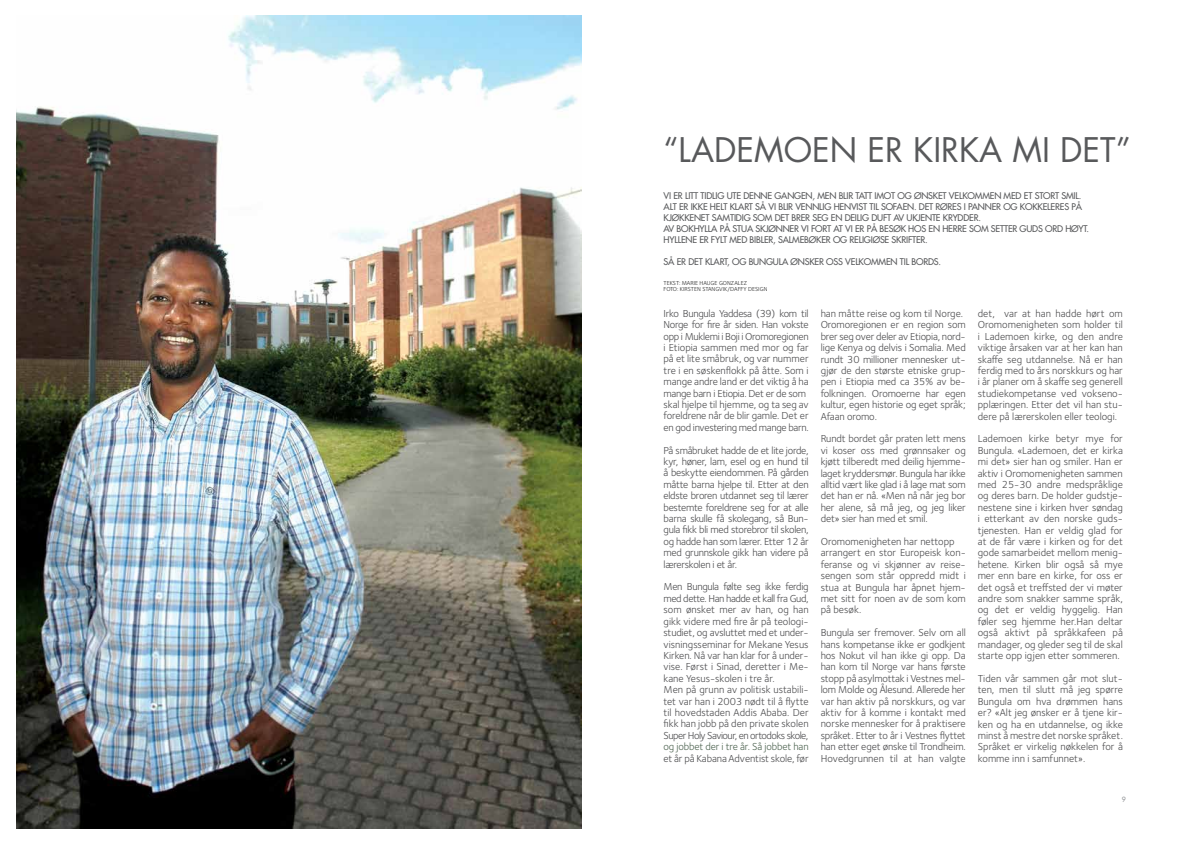
<style>
.page{position:relative;width:1191px;height:842px;background:#fff}
.page>*{position:absolute;margin:0;border:0;box-sizing:border-box;transform-origin:0 0}
.t1{font:33px "Futura";color:#58595b}
.t2{font:10.5px/11.4px "Foundry Sterling";letter-spacing:-.01em;color:#4d4d4f;text-align:justify}
.t3{font:10.5px "Foundry Sterling";letter-spacing:-.01em;color:#4e6451}
.t4{font:9px/11px "Futura";letter-spacing:-.02em;color:#58595b}
.t5{font:7px "Futura";color:#939598}
.t6{font:6px/6px "Foundry Sterling";color:#262626}
</style>
<div class="page">
<img style="left:16px;top:16px;width:565px;height:812px">
<h1 class="t1" style="left:663px;top:129px;width:469px">“LADEMOEN ER KIRKA MI DET”</h1>
<p class="t4" style="left:663px;top:190px;width:427px">VI ER LITT TIDLIG UTE DENNE GANGEN, MEN BLIR TATT IMOT OG ØNSKET VELKOMMEN MED ET STORT SMIL.<br>ALT ER IKKE HELT KLART SÅ VI BLIR VENNLIG HENVIST TIL SOFAEN. DET RØRES I PANNER OG KOKKELERES PÅ KJØKKENET SAMTIDIG SOM DET BRER SEG EN DEILIG DUFT AV UKJENTE KRYDDER.<br>AV BOKHYLLA PÅ STUA SKJØNNER VI FORT AT VI ER PÅ BESØK HOS EN HERRE SOM SETTER GUDS ORD HØYT.<br>HYLLENE ER FYLT MED BIBLER, SALMEBØKER OG RELIGIØSE SKRIFTER.</p>
<p class="t4" style="left:663px;top:256px;width:279px">SÅ ER DET KLART, OG BUNGULA ØNSKER OSS VELKOMMEN TIL BORDS.</p>
<p class="t6" style="left:663px;top:280px;width:105px">TEKST: MARIE HAUGE GONZALEZ<br>FOTO: KIRSTEN STANGVIK/DAFFY DESIGN</p>
<p class="t2" style="left:663px;top:308px;width:147px;text-align:left">Irko Bungula Yaddesa (39) kom til Norge for fire år siden. Han vokste opp i Muklemi i Boji i Oromoregionen i Etiopia sammen med mor og far på et lite småbruk, og var nummer tre i en søskenflokk på åtte. Som i mange andre land er det viktig å ha mange barn i Etiopia. Det er de som skal hjelpe til hjemme, og ta seg av foreldrene når de blir gamle. Det er en god investering med mange barn.</p>
<p class="t2" style="left:663px;top:444px;width:147px">På småbruket hadde de et lite jorde, kyr, høner, lam, esel og en hund til å beskytte eiendommen. På gården måtte barna hjelpe til. Etter at den eldste broren utdannet seg til lærer bestemte foreldrene seg for at alle barna skulle få skolegang, så Bun&shy;gula fikk bli med storebror til skolen, og hadde han som lærer. Etter 12 år med grunnskole gikk han videre på lærerskolen i et år.</p>
<p class="t2" style="left:663px;top:581px;width:147px;text-align:left">Men Bungula følte seg ikke ferdig med dette. Han hadde et kall fra Gud, som ønsket mer av han, og han gikk videre med fire år på teologi&shy;studiet, og avsluttet med et under&shy;visningsseminar for Mekane Yesus Kirken. Nå var han klar for å under&shy;vise. Først i Sinad, deretter i Me&shy;kane Yesus-skolen i tre år.<br>Men på grunn av politisk ustabili&shy;tet var han i 2003 nødt til å flytte til hovedstaden Addis Ababa. Der fikk han jobb på den private skolen Super Holy Saviour, en ortodoks skole,</p>
<p class="t3" style="left:663px;top:740px;width:147px">og jobbet der i tre år. Så jobbet han</p>
<p class="t2" style="left:663px;top:752px;width:147px">et år på Kabana Adventist skole, før</p>
<p class="t2" style="left:820px;top:308px;width:147px;text-align:left">han måtte reise og kom til Norge.<br>Oromoregionen er en region som brer seg over deler av Etiopia, nord&shy;lige Kenya og delvis i Somalia. Med rundt 30 millioner mennesker ut&shy;gjør de den største etniske grup&shy;pen i Etiopia med ca 35% av be&shy;folkningen. Oromoerne har egen kultur, egen historie og eget språk;<br>Afaan oromo.</p>
<p class="t2" style="left:820px;top:433px;width:147px">Rundt bordet går praten lett mens vi koser oss med grønnsaker og kjøtt tilberedt med deilig hjemme&shy;laget kryddersmør. Bungula har ikke alltid vært like glad i å lage mat som det han er nå. «Men nå når jeg bor her alene, så må jeg, og jeg liker det» sier han med et smil.</p>
<p class="t2" style="left:820px;top:536px;width:147px;text-align:left">Oromomenigheten har nettopp arrangert en stor Europeisk kon&shy;feranse og vi skjønner av reise&shy;sengen som står oppredd midt i stua at Bungula har åpnet hjem&shy;met sitt for noen av de som kom på besøk.</p>
<p class="t2" style="left:820px;top:627px;width:147px">Bungula ser fremover. Selv om all hans kompetanse ikke er godkjent hos Nokut vil han ikke gi opp. Da han kom til Norge var hans første stopp på asylmottak i Vestnes mel&shy;lom Molde og Ålesund. Allerede her var han aktiv på norskkurs, og var aktiv for å komme i kontakt med norske mennesker for å praktisere språket. Etter to år i Vestnes flyttet han etter eget ønske til Trondheim.<br>Hovedgrunnen til at han valgte</p>
<p class="t2" style="left:977px;top:308px;width:147px">det, var at han hadde hørt om Oromomenigheten som holder til i Lademoen kirke, og den andre viktige årsaken var at her kan han skaffe seg utdannelse. Nå er han ferdig med to års norskkurs og har i år planer om å skaffe seg generell studiekompetanse ved vokseno&shy;pplæringen. Etter det vil han stu&shy;dere på lærerskolen eller teologi.</p>
<p class="t2" style="left:977px;top:433px;width:147px">Lademoen kirke betyr mye for Bungula. «Lademoen, det er kirka mi det» sier han og smiler. Han er aktiv i Oromomenigheten sammen med 25-30 andre medspråklige og deres barn. De holder gudstje&shy;nestene sine i kirken hver søndag i etterkant av den norske guds&shy;tjenesten. Han er veldig glad for at de får være i kirken og for det gode samarbeidet mellom menig&shy;hetene. Kirken blir også så mye mer enn bare en kirke, for oss er det også et treffsted der vi møter andre som snakker samme språk, og det er veldig hyggelig. Han føler seg hjemme her.Han deltar også aktivt på språkkafeen på mandager, og gleder seg til de skal starte opp igjen etter sommeren.</p>
<p class="t2" style="left:977px;top:673px;width:147px">Tiden vår sammen går mot slut&shy;ten, men til slutt må jeg spørre Bungula om hva drømmen hans er? «Alt jeg ønsker er å tjene kir&shy;ken og ha en utdannelse, og ikke minst å mestre det norske språket.<br>Språket er virkelig nøkkelen for å komme inn i samfunnet».</p>
<p class="t5" style="left:1121px;top:795px;width:6px">9</p>
</div>
